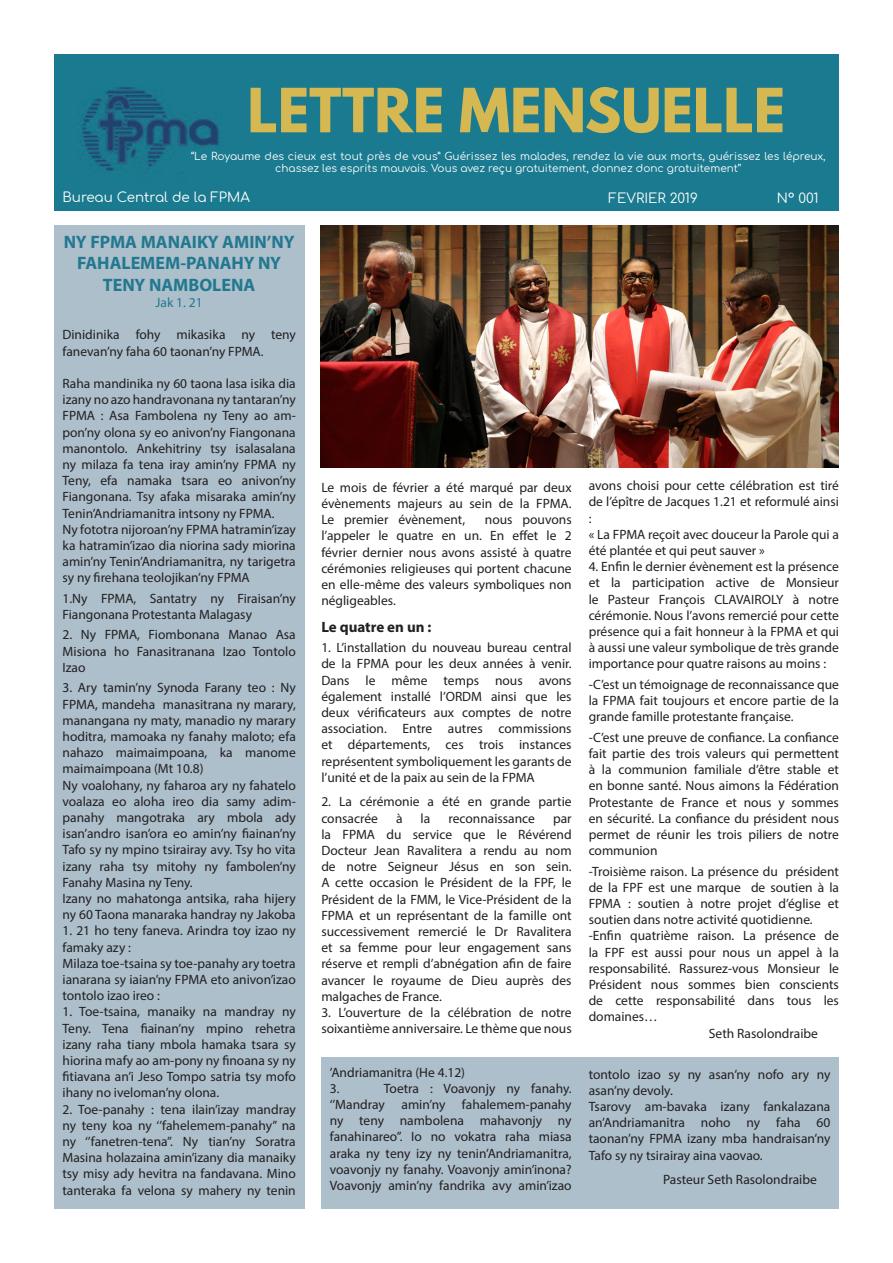
<style>
.page{position:relative;width:893px;height:1263px;background:#fff}
.page>*{position:absolute;margin:0;border:0;box-sizing:border-box;transform-origin:0 0}
.t1{font:700 54px "League Spartan";color:#d5b851}
.t2{font:700 18px/21.6px "Myriad Pro";color:#22788f;text-align:center}
.t3{font:700 15px "Myriad Pro";color:#231f20}
.t4{font:13.5px/16.2px "Myriad Pro";color:#231f20;text-align:justify}
.t5{font:13.5px "Comfortaa";color:#fff}
.t6{font:13.5px "Myriad Pro";color:#22788f}
.t7{font:10.5px/12.6px "Comfortaa";color:#fff;text-align:center}
</style>
<div class="page">
<div style="left:321px;top:1058px;width:518px;height:151px;background:#acbfcb"></div>
<div style="left:54px;top:54px;width:785px;height:156px;background:#1a7a8f"></div>
<div style="left:54px;top:226px;width:250px;height:983px;background:#acbfcb"></div>
<img style="left:320px;top:225px;width:519px;height:242px">
<p class="t1" style="left:247px;top:68px;width:539px">LETTRE MENSUELLE</p>
<p class="t7" style="left:191px;top:148px;width:636px">“Le Royaume des cieux est tout près de vous” Guérissez les malades, rendez la vie aux morts, guérissez les lépreux, chassez les esprits mauvais. Vous avez reçu gratuitement, donnez donc gratuitement’’</p>
<p class="t5" style="left:63px;top:185px;width:189px">Bureau Central de la FPMA</p>
<p class="t5" style="left:609px;top:186px;width:91px">FEVRIER 2019</p>
<p class="t5" style="left:777px;top:186px;width:43px">N° 001</p>
<p class="t2" style="left:64px;top:230px;width:232px">NY FPMA MANAIKY AMIN’NY<br>FAHALEMEM-PANAHY NY<br>TENY NAMBOLENA</p>
<p class="t6" style="left:156px;top:294px;width:49px">Jak 1. 21</p>
<p class="t4" style="left:63px;top:326px;width:235px">Dinidinika fohy mikasika ny teny fanevan’ny faha 60 taonan’ny FPMA.</p>
<p class="t4" style="left:63px;top:375px;width:235px">Raha mandinika ny 60 taona lasa isika dia izany no azo handravonana ny tantaran’ny FPMA : Asa Fambolena ny Teny ao am&shy;pon’ny olona sy eo anivon’ny Fiangonana manontolo. Ankehitriny tsy isalasalana ny milaza fa tena iray amin’ny FPMA ny Teny, efa namaka tsara eo anivon’ny Fiangonana. Tsy afaka misaraka amin’ny Tenin’Andriamanitra intsony ny FPMA.</p>
<p class="t4" style="left:63px;top:521px;width:235px">Ny fototra nijoroan’ny FPMA hatramin’izay ka hatramin’izao dia niorina sady miorina amin’ny Tenin’Andriamanitra, ny tarigetra sy ny firehana teolojikan’ny FPMA</p>
<p class="t4" style="left:63px;top:590px;width:235px">1.Ny FPMA, Santatry ny Firaisan’ny<br>Fiangonana Protestanta Malagasy</p>
<p class="t4" style="left:63px;top:627px;width:235px">2. Ny FPMA, Fiombonana Manao Asa Misiona ho Fanasitranana Izao Tontolo Izao</p>
<p class="t4" style="left:63px;top:679px;width:235px">3. Ary tamin’ny Synoda Farany teo : Ny FPMA, mandeha manasitrana ny marary, manangana ny maty, manadio ny marary hoditra, mamoaka ny fanahy maloto; efa nahazo maimaimpoana, ka manome maimaimpoana (Mt 10.8)</p>
<p class="t4" style="left:63px;top:777px;width:235px">Ny voalohany, ny faharoa ary ny fahatelo voalaza eo aloha ireo dia samy adim&shy;panahy mangotraka ary mbola ady isan’andro isan’ora eo amin’ny fiainan’ny Tafo sy ny mpino tsirairay avy. Tsy ho vita izany raha tsy mitohy ny fambolen’ny Fanahy Masina ny Teny.</p>
<p class="t4" style="left:63px;top:890px;width:235px">Izany no mahatonga antsika, raha hijery ny 60 Taona manaraka handray ny Jakoba</p>
<p class="t4" style="left:63px;top:922px;width:235px">1. 21 ho teny faneva. Arindra toy izao ny famaky azy :</p>
<p class="t4" style="left:63px;top:955px;width:235px">Milaza toe-tsaina sy toe-panahy ary toetra ianarana sy iaian’ny FPMA eto anivon’izao tontolo izao ireo :</p>
<p class="t4" style="left:63px;top:1003px;width:235px">1. Toe-tsaina, manaiky na mandray ny Teny. Tena fiainan’ny mpino rehetra izany raha tiany mbola hamaka tsara sy hiorina mafy ao am-pony ny finoana sy ny fitiavana an’i Jeso Tompo satria tsy mofo ihany no iveloman’ny olona.</p>
<p class="t4" style="left:63px;top:1101px;width:235px">2. Toe-panahy : tena ilain’izay mandray ny teny koa ny ‘’fahelemem-panahy’’ na ny ‘’fanetren-tena’’. Ny tian’ny Soratra Masina holazaina amin’izany dia manaiky tsy misy ady hevitra na fandavana. Mino tanteraka fa velona sy mahery ny tenin</p>
<p class="t4" style="left:321px;top:479px;width:252px">Le mois de février a été marqué par deux évènements majeurs au sein de la FPMA.<br>Le premier évènement,</p>
<p class="t4" style="left:321px;top:511px;width:252px;text-indent:164px">nous pouvons l’appeler le quatre en un. En effet le 2 février dernier nous avons assisté à quatre cérémonies religieuses qui portent chacune en elle-même des valeurs symboliques non négligeables.</p>
<p class="t3" style="left:321px;top:617px;width:112px">Le quatre en un :</p>
<p class="t4" style="left:321px;top:639px;width:252px">1. L’installation du nouveau bureau central de la FPMA pour les deux années à venir.<br>Dans le même temps nous avons également installé l’ORDM ainsi que les deux vérificateurs aux comptes de notre association. Entre autres commissions et départements, ces trois instances représentent symboliquement les garants de l’unité et de la paix au sein de la FPMA</p>
<p class="t4" style="left:321px;top:793px;width:252px">2. La cérémonie a été en grande partie consacrée</p>
<p class="t4" style="left:396px;top:810px;width:8px">à</p>
<p class="t4" style="left:421px;top:810px;width:11px">la</p>
<p class="t4" style="left:448px;top:810px;width:88px">reconnaissance</p>
<p class="t4" style="left:321px;top:810px;width:252px;text-indent:232px">par la FPMA du service que le Révérend Docteur Jean Ravalitera a rendu au nom de notre Seigneur Jésus en son sein.<br>A cette occasion le Président de la FPF, le Président de la FMM, le Vice-Président de la FPMA et un représentant de la famille ont successivement remercié le Dr Ravalitera et sa femme pour leur engagement sans réserve et rempli d’abnégation afin de faire avancer le royaume de Dieu auprès des malgaches de France.</p>
<p class="t4" style="left:321px;top:1004px;width:252px">3. L’ouverture de la célébration de notre soixantième anniversaire. Le thème que nous</p>
<p class="t4" style="left:330px;top:1064px;width:137px">’Andriamanitra (He 4.12)</p>
<p class="t4" style="left:330px;top:1080px;width:11px">3.</p>
<p class="t4" style="left:330px;top:1080px;width:243px;text-indent:54px">Toetra : Voavonjy ny fanahy. ‘’Mandray amin’ny fahalemem-panahy ny teny nambolena mahavonjy ny fanahinareo’’. Io no vokatra raha miasa araka ny teny izy ny tenin’Andriamanitra, voavonjy ny fanahy. Voavonjy amin’inona?<br>Voavonjy amin’ny fandrika avy amin’izao</p>
<p class="t4" style="left:589px;top:477px;width:252px">avons choisi pour cette célébration est tiré de l’épître de Jacques 1.21 et reformulé ainsi :</p>
<p class="t4" style="left:589px;top:526px;width:252px">« La FPMA reçoit avec douceur la Parole qui a été plantée et qui peut sauver »</p>
<p class="t4" style="left:589px;top:558px;width:252px">4. Enfin le dernier évènement est la présence et la participation active de Monsieur le Pasteur François CLAVAIROLY à notre cérémonie. Nous l’avons remercié pour cette présence qui a fait honneur à la FPMA et qui à aussi une valeur symbolique de très grande importance pour quatre raisons au moins :</p>
<p class="t4" style="left:589px;top:676px;width:252px">-C’est un témoignage de reconnaissance que la FPMA fait toujours et encore partie de la grande famille protestante française.</p>
<p class="t4" style="left:589px;top:729px;width:252px">-C’est une preuve de confiance. La confiance fait partie des trois valeurs qui permettent à la communion familiale d’être stable et en bonne santé. Nous aimons la Fédération Protestante de France et nous y sommes en sécurité. La confiance du président nous permet de réunir les trois piliers de notre communion</p>
<p class="t4" style="left:589px;top:863px;width:252px">-Troisième raison. La présence du président de la FPF est une marque de soutien à la FPMA : soutien à notre projet d’église et soutien dans notre activité quotidienne.</p>
<p class="t4" style="left:589px;top:927px;width:252px">-Enfin quatrième raison. La présence de la FPF est aussi pour nous un appel à la responsabilité. Rassurez-vous Monsieur le Président nous sommes bien conscients de cette responsabilité dans tous les domaines…</p>
<p class="t4" style="left:709px;top:1025px;width:111px">Seth Rasolondraibe</p>
<p class="t4" style="left:589px;top:1066px;width:243px">tontolo izao sy ny asan’ny nofo ary ny asan’ny devoly.</p>
<p class="t4" style="left:589px;top:1098px;width:243px">Tsarovy am-bavaka izany fankalazana an’Andriamanitra noho ny faha 60 taonan’ny FPMA izany mba handraisan’ny Tafo sy ny tsirairay aina vaovao.</p>
<p class="t4" style="left:663px;top:1171px;width:155px">Pasteur Seth Rasolondraibe</p>
</div>
